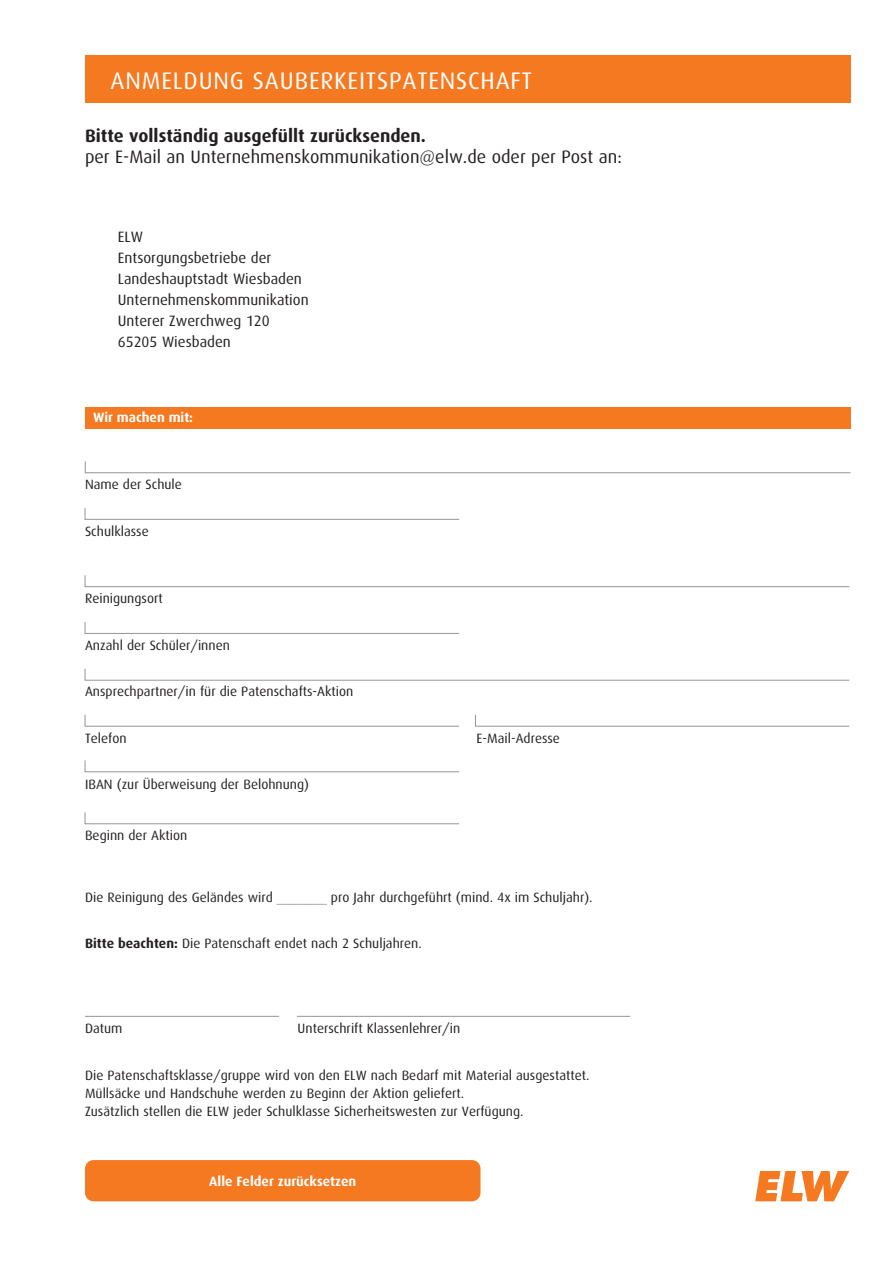
<style>
.page{position:relative;width:893px;height:1263px;background:#fff}
.page>*{position:absolute;margin:0;border:0;box-sizing:border-box;transform-origin:0 0}
.t1{font:24px "Dax";letter-spacing:.035em;color:#fff}
.t2{font:18px "Dax";color:#231f20}
.t3{font:700 18px "Dax";color:#231f20}
.t4{font:15px/21px "Dax";color:#231f20}
.t5{font:13.5px "Dax";color:#231f20}
.t6{font:700 13.5px "Dax";color:#fff}
.s1{color:#939598}
.s2{font-weight:700}
</style>
<div class="page">
<hr style="left:85px;top:1016px;width:545px;height:1px;background:#939598">
<div style="left:280px;top:1011px;width:17px;height:12px;background:#fff"></div>
<div style="left:85px;top:1160px;width:395px;height:41px;background:#f47921;border-radius:9px"></div>
<svg style="left:755px;top:1171px;width:94px;height:30px"></svg>
<div style="left:85px;top:56px;width:765px;height:47px;background:#f47921"></div>
<div style="left:85px;top:407px;width:765px;height:22px;background:#f47921"></div>
<svg style="left:85px;top:575px;width:765px;height:12px"></svg>
<svg style="left:85px;top:622px;width:375px;height:12px"></svg>
<svg style="left:85px;top:668px;width:765px;height:13px"></svg>
<svg style="left:85px;top:714px;width:375px;height:13px"></svg>
<svg style="left:85px;top:760px;width:375px;height:12px"></svg>
<svg style="left:85px;top:812px;width:375px;height:12px"></svg>
<svg style="left:85px;top:508px;width:375px;height:12px"></svg>
<svg style="left:85px;top:461px;width:766px;height:12px"></svg>
<svg style="left:475px;top:714px;width:375px;height:13px"></svg>
<p class="t1" style="left:111px;top:67px;width:423px">ANMELDUNG SAUBERKEITSPATENSCHAFT</p>
<p class="t3" style="left:85px;top:125px;width:342px">Bitte vollständig ausgefüllt zurücksenden.</p>
<p class="t2" style="left:85px;top:147px;width:538px">per E-Mail an Unternehmenskommunikation@elw.de oder per Post an:</p>
<p class="t4" style="left:118px;top:226px;width:185px">ELW<br>Entsorgungsbetriebe der<br>Landeshauptstadt Wiesbaden</p>
<p class="t4" style="left:118px;top:289px;width:192px">Unternehmenskommunikation</p>
<p class="t4" style="left:118px;top:310px;width:153px">Unterer Zwerchweg 120</p>
<p class="t4" style="left:118px;top:331px;width:115px">65205 Wiesbaden</p>
<p class="t6" style="left:93px;top:410px;width:102px">Wir machen mit:</p>
<p class="t5" style="left:85px;top:477px;width:98px">Name der Schule</p>
<p class="t5" style="left:85px;top:524px;width:65px">Schulklasse</p>
<p class="t5" style="left:85px;top:591px;width:79px">Reinigungsort</p>
<p class="t5" style="left:85px;top:638px;width:146px">Anzahl der Schüler/innen</p>
<p class="t5" style="left:85px;top:684px;width:270px">Ansprechpartner/in für die Patenschafts-Aktion</p>
<p class="t5" style="left:85px;top:731px;width:43px">Telefon</p>
<p class="t5" style="left:477px;top:731px;width:85px">E-Mail-Adresse</p>
<p class="t5" style="left:85px;top:777px;width:225px">IBAN (zur Überweisung der Belohnung)</p>
<p class="t5" style="left:85px;top:828px;width:104px">Beginn der Aktion</p>
<p class="t5" style="left:85px;top:889px;width:509px">Die Reinigung des Geländes wird <span class="s1">_______</span> pro Jahr durchgeführt (mind. 4x im Schuljahr).</p>
<p class="t5" style="left:85px;top:936px;width:338px"><span class="s2">Bitte beachten:</span> Die Patenschaft endet nach 2 Schuljahren.</p>
<p class="t5" style="left:85px;top:1021px;width:39px">Datum</p>
<p class="t5" style="left:298px;top:1021px;width:164px">Unterschrift Klassenlehrer/in</p>
<p class="t5" style="left:85px;top:1067px;width:506px">Die Patenschaftsklasse/gruppe wird von den ELW nach Bedarf mit Material ausgestattet.</p>
<p class="t5" style="left:85px;top:1085px;width:381px">Müllsäcke und Handschuhe werden zu Beginn der Aktion geliefert.</p>
<p class="t5" style="left:85px;top:1103px;width:440px">Zusätzlich stellen die ELW jeder Schulklasse Sicherheitswesten zur Verfügung.</p>
<p class="t6" style="left:209px;top:1173px;width:148px">Alle Felder zurücksetzen</p>
</div>
